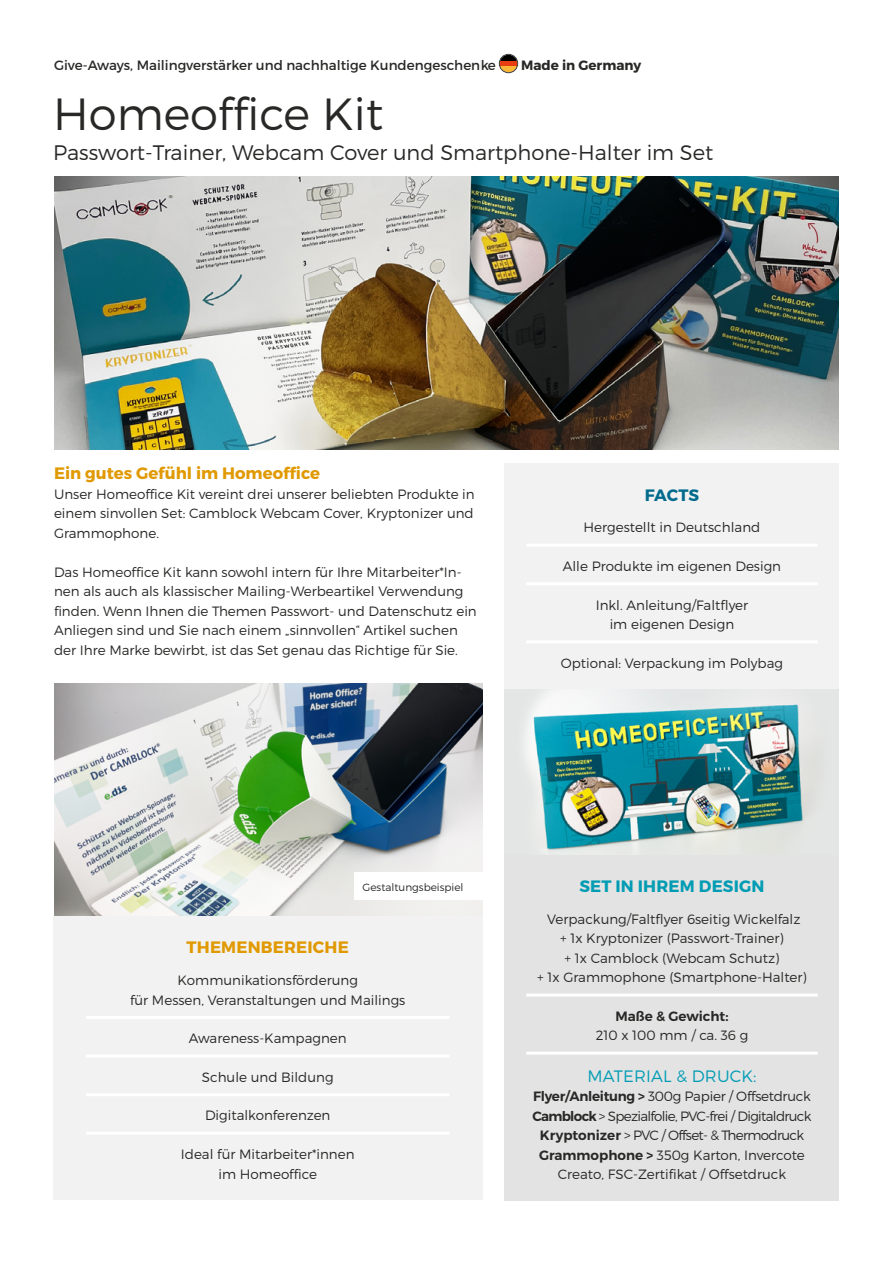
<style>
.page{position:relative;width:893px;height:1263px;background:#fff}
.page>*{position:absolute;margin:0;border:0;box-sizing:border-box;transform-origin:0 0}
.t1{font:300 45px "Montserrat";color:#282827}
.t2{font:300 21px "Montserrat";color:#282827}
.t3{font:700 16.5px "Montserrat";color:#e09900}
.t4{font:700 16.5px "Montserrat";letter-spacing:.01em;color:#009cb4}
.t5{font:300 16.5px "Montserrat";letter-spacing:.01em;color:#009cb4}
.t6{font:700 16.5px "Montserrat";color:#006b8d}
.t7{font:300 13.5px/19.5px "Montserrat";color:#282827;text-align:center}
.t8{font:300 13.5px/19.5px "Montserrat";letter-spacing:-.02em;color:#282827;text-align:center}
.t9{font:13.5px "Montserrat";color:#282827}
.t10{font:700 13.5px "Montserrat";color:#282827}
.t11{font:600 13.5px "Montserrat";color:#282827}
.t12{font:300 10.5px "Montserrat";color:#282827}
.s1{font-weight:600}
</style>
<div class="page">
<img style="left:54px;top:176px;width:785px;height:274px">
<img style="left:505px;top:689px;width:334px;height:166px">
<img style="left:54px;top:684px;width:429px;height:232px">
<div style="left:500px;top:55px;width:17px;height:17px;background:#000;opacity:.1"></div>
<div style="left:499px;top:54px;width:19px;height:19px;border:1px solid #3c3c3b;border-radius:50%"></div>
<div style="left:505px;top:463px;width:334px;height:226px;background:#f2f2f2"></div>
<hr style="left:526px;top:544px;width:292px;height:3px;background:#fff">
<hr style="left:526px;top:582px;width:292px;height:3px;background:#fff">
<hr style="left:526px;top:640px;width:292px;height:3px;background:#fff">
<div style="left:53px;top:916px;width:430px;height:284px;background:#f2f2f2"></div>
<hr style="left:86px;top:1016px;width:363px;height:3px;background:#fff">
<hr style="left:86px;top:1054px;width:363px;height:3px;background:#fff">
<hr style="left:86px;top:1093px;width:363px;height:3px;background:#fff">
<hr style="left:86px;top:1132px;width:363px;height:3px;background:#fff">
<div style="left:505px;top:855px;width:334px;height:346px;background:#e3e3e3"></div>
<hr style="left:526px;top:993px;width:292px;height:3px;background:#fff">
<hr style="left:526px;top:1052px;width:292px;height:3px;background:#fff">
<div style="left:354px;top:873px;width:131px;height:27px;background:#fff"></div>
<p class="t9" style="left:54px;top:57px;width:443px">Give-Aways, Mailingverstärker und nachhaltige Kundengeschenke</p>
<p class="t10" style="left:521px;top:57px;width:122px">Made in Germany</p>
<h1 class="t1" style="left:53px;top:87px;width:332px">Homeoffice Kit</h1>
<h2 class="t2" style="left:53px;top:140px;width:662px">Passwort-Trainer, Webcam Cover und Smartphone-Halter im Set</h2>
<p class="t3" style="left:54px;top:463px;width:267px">Ein gutes Gefühl im Homeoffice</p>
<p class="t7" style="left:54px;top:484px;width:422px;text-align:justify">Unser Homeoffice Kit vereint drei unserer beliebten Produkte in einem sinvollen Set: Camblock Webcam Cover, Kryptonizer und Grammophone.</p>
<p class="t7" style="left:54px;top:562px;width:424px;text-align:left">Das Homeoffice Kit kann sowohl intern für Ihre Mitarbeiter*In&shy;nen als auch als klassischer Mailing-Werbeartikel Verwendung finden. Wenn Ihnen die Themen Passwort- und Datenschutz ein Anliegen sind und Sie nach einem „sinnvollen“ Artikel suchen der Ihre Marke bewirbt, ist das Set genau das Richtige für Sie.</p>
<p class="t6" style="left:645px;top:484px;width:56px">FACTS</p>
<p class="t7" style="left:584px;top:518px;width:178px">Hergestellt in Deutschland</p>
<p class="t7" style="left:563px;top:556px;width:220px">Alle Produkte im eigenen Design</p>
<p class="t7" style="left:596px;top:595px;width:154px">Inkl. Anleitung/Faltflyer im eigenen Design</p>
<p class="t7" style="left:561px;top:653px;width:224px">Optional: Verpackung im Polybag</p>
<p class="t12" style="left:363px;top:881px;width:102px">Gestaltungsbeispiel</p>
<p class="t3" style="left:187px;top:937px;width:164px">THEMENBEREICHE</p>
<p class="t7" style="left:130px;top:970px;width:277px">Kommunikationsförderung<br>für Messen, Veranstaltungen und Mailings</p>
<p class="t7" style="left:189px;top:1028px;width:160px">Awareness-Kampagnen</p>
<p class="t7" style="left:202px;top:1067px;width:133px">Schule und Bildung</p>
<p class="t7" style="left:205px;top:1106px;width:127px">Digitalkonferenzen</p>
<p class="t7" style="left:181px;top:1144px;width:175px">Ideal für Mitarbeiter*innen im Homeoffice</p>
<p class="t4" style="left:579px;top:876px;width:187px">SET IN IHREM DESIGN</p>
<p class="t7" style="left:537px;top:909px;width:271px">Verpackung/Faltflyer 6seitig Wickelfalz<br>+ 1x Kryptonizer (Passwort-Trainer)<br>+ 1x Camblock (Webcam Schutz)<br>+ 1x Grammophone (Smartphone-Halter)</p>
<p class="t11" style="left:615px;top:1008px;width:115px">Maße &amp; Gewicht:</p>
<p class="t7" style="left:596px;top:1025px;width:154px">210 x 100 mm / ca. 36 g</p>
<p class="t5" style="left:588px;top:1066px;width:170px">MATERIAL &amp; DRUCK:</p>
<p class="t8" style="left:532px;top:1086px;width:281px"><span class="s1">Flyer/Anleitung &gt;</span> 300g Papier / Offsetdruck <span class="s1">Camblock</span> &gt; Spezialfolie, PVC-frei / Digitaldruck <span class="s1">Kryptonizer</span> &gt; PVC / Offset- &amp; Thermodruck <span class="s1">Grammophone &gt;</span> 350g Karton, Invercote Creato, FSC-Zertifikat / Offsetdruck</p>
</div>
